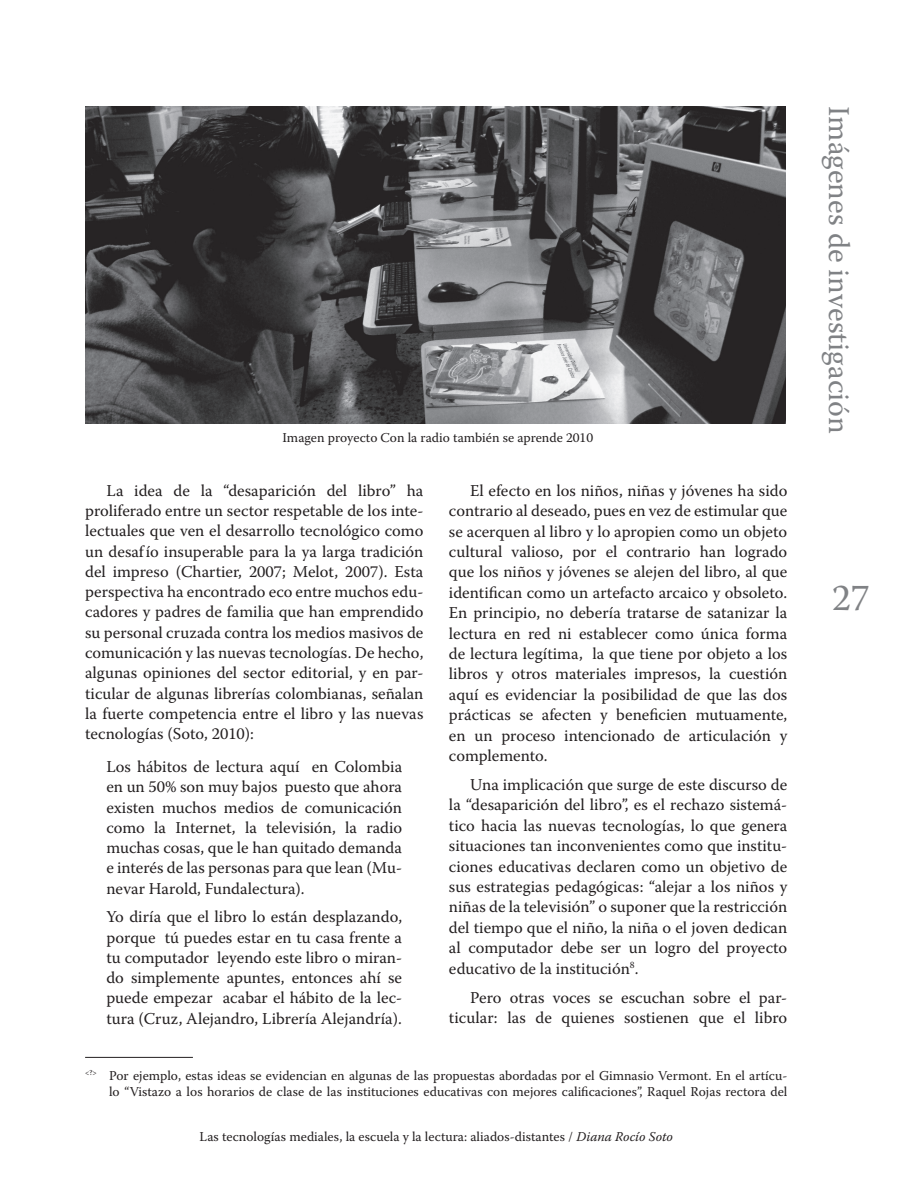
<style>
.page{position:relative;width:915px;height:1191px;background:#fff}
.page>*{position:absolute;margin:0;border:0;box-sizing:border-box;transform-origin:0 0}
.t1{font:37.5px "Warnock Pro";color:#808285}
.t2{font:30px "Warnock Pro";color:#808285}
.t3{font:16.5px/20.2px "Warnock Pro";color:#231f20;text-align:justify}
.t4{font:13.5px/16.5px "Warnock Pro";color:#231f20;text-align:right}
.s1{font-style:italic}
</style>
<div class="page">
<img style="left:85px;top:106px;width:700px;height:317px">
<hr style="left:85px;top:1057px;width:108px;height:1px;background:#231f20">
<p class="t4" style="left:282px;top:429px;width:312px">Imagen proyecto Con la radio también se aprende 2010</p>
<p class="t3" style="left:85px;top:480px;width:340px;text-indent:21px">La idea de la “desaparición del libro” ha proliferado entre un sector respetable de los inte&shy;lectuales que ven el desarrollo tecnológico como un desafío insuperable para la ya larga tradición del impreso (Chartier, 2007; Melot, 2007). Esta perspectiva ha encontrado eco entre muchos edu&shy;cadores y padres de familia que han emprendido su personal cruzada contra los medios masivos de comunicación y las nuevas tecnologías. De hecho, algunas opiniones del sector editorial, y en par&shy;ticular de algunas librerías colombianas, señalan la fuerte competencia entre el libro y las nuevas tecnologías (Soto, 2010):</p>
<p class="t3" style="left:106px;top:756px;width:297px">Los hábitos de lectura aquí en Colombia en un 50% son muy bajos puesto que ahora existen muchos medios de comunicación como la Internet, la televisión, la radio muchas cosas, que le han quitado demanda e interés de las personas para que lean (Mu&shy;nevar Harold, Fundalectura).</p>
<p class="t3" style="left:106px;top:906px;width:297px">Yo diría que el libro lo están desplazando, porque tú puedes estar en tu casa frente a tu computador leyendo este libro o miran&shy;do simplemente apuntes, entonces ahí se puede empezar acabar el hábito de la lec&shy;tura (Cruz, Alejandro, Librería Alejandría).</p>
<p class="t3" style="left:449px;top:480px;width:340px;text-indent:21px">El efecto en los niños, niñas y jóvenes ha sido contrario al deseado, pues en vez de estimular que se acerquen al libro y lo apropien como un objeto cultural valioso, por el contrario han logrado que los niños y jóvenes se alejen del libro, al que identifican como un artefacto arcaico y obsoleto.<br>En principio, no debería tratarse de satanizar la lectura en red ni establecer como única forma de lectura legítima, la que tiene por objeto a los libros y otros materiales impresos, la cuestión aquí es evidenciar la posibilidad de que las dos prácticas se afecten y beneficien mutuamente, en un proceso intencionado de articulación y complemento.</p>
<p class="t3" style="left:449px;top:774px;width:340px;text-indent:21px">Una implicación que surge de este discurso de la “desaparición del libro”, es el rechazo sistemá&shy;tico hacia las nuevas tecnologías, lo que genera situaciones tan inconvenientes como que institu&shy;ciones educativas declaren como un objetivo de sus estrategias pedagógicas: “alejar a los niños y niñas de la televisión” o suponer que la restricción del tiempo que el niño, la niña o el joven dedican al computador debe ser un logro del proyecto educativo de la institución<sup>8</sup>.</p>
<p class="t3" style="left:449px;top:987px;width:340px;text-align:right">Pero otras voces se escuchan sobre el par&shy;ticular: las de quienes sostienen que el libro</p>
<p class="t4" style="left:85px;top:1066px;width:703px"><sup>&lt;?&gt;</sup> Por ejemplo, estas ideas se evidencian en algunas de las propuestas abordadas por el Gimnasio Vermont. En el artícu&shy;lo “Vistazo a los horarios de clase de las instituciones educativas con mejores calificaciones”, Raquel Rojas rectora del</p>
<p class="t4" style="left:199px;top:1128px;width:475px">Las tecnologías mediales, la escuela y la lectura: aliados-distantes / <span class="s1">Diana Rocío Soto</span></p>
<h2 class="t2" style="left:856px;top:106px;width:329px;rotate:90deg">Imágenes de investigación</h2>
<h1 class="t1" style="left:832px;top:575px;width:39px">27</h1>
</div>
